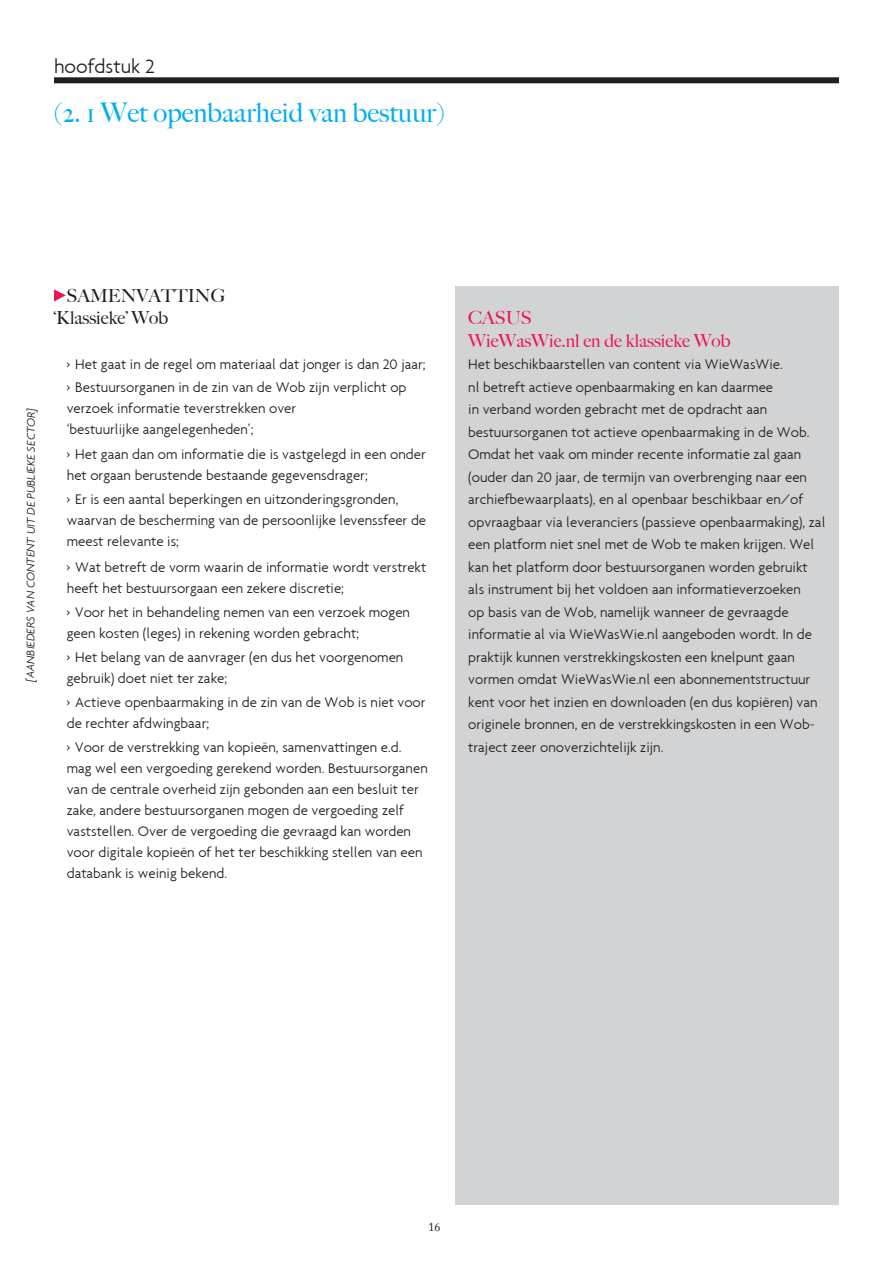
<style>
.page{position:relative;width:893px;height:1263px;background:#fff}
.page>*{position:absolute;margin:0;border:0;box-sizing:border-box;transform-origin:0 0}
.t1{font:500 27px "Big Caslon";color:#00aeef}
.t2{font:300 21px "Agenda";color:#231f20}
.t3{font:500 18px/22.5px "Big Caslon";color:#ed1450}
.t4{font:500 18px/22.5px "Big Caslon";color:#231f20}
.t5{font:300 15px/22.5px "Agenda";color:#231f20}
.t6{font:italic 300 12px "Agenda";letter-spacing:-.005em;color:#231f20}
.t7{font:12px "Adobe Caslon Pro";color:#231f20}
</style>
<div class="page">
<div style="left:54px;top:77px;width:785px;height:6px;background:#231f20"></div>
<svg style="left:54px;top:289px;width:12px;height:12px"></svg>
<div style="left:455px;top:286px;width:384px;height:919px;background:#d2d3d5"></div>
<h2 class="t2" style="left:54px;top:54px;width:102px">hoofdstuk 2</h2>
<h1 class="t1" style="left:54px;top:96px;width:392px">(2. 1 Wet openbaarheid van bestuur)</h1>
<p class="t6" style="left:24px;top:682px;width:276px;rotate:-90deg">[Aanbieders van content uit de publieke sector]</p>
<p class="t4" style="left:54px;top:284px;width:173px;text-indent:54px">envatting ‘Klassieke’ Wob</p>
<p class="t5" style="left:67px;top:353px;width:360px">› Het gaat in de regel om materiaal dat jonger is dan 20 jaar; › Bestuursorganen in de zin van de Wob zijn verplicht op</p>
<p class="t5" style="left:67px;top:397px;width:231px;line-height:21px">verzoek informatie teverstrekken over ‘bestuurlijke aangelegenheden’;</p>
<p class="t5" style="left:67px;top:443px;width:361px;line-height:21px">› Het gaan dan om informatie die is vastgelegd in een onder het orgaan berustende bestaande gegevensdrager;</p>
<p class="t5" style="left:67px;top:488px;width:361px;line-height:21px">› Er is een aantal beperkingen en uitzonderingsgronden, waarvan de bescherming van de persoonlijke levenssfeer de meest relevante is;</p>
<p class="t5" style="left:67px;top:556px;width:361px;line-height:21px">› Wat betreft de vorm waarin de informatie wordt verstrekt heeft het bestuursorgaan een zekere discretie;</p>
<p class="t5" style="left:67px;top:601px;width:345px;line-height:21px">› Voor het in behandeling nemen van een verzoek mogen geen kosten (leges) in rekening worden gebracht;</p>
<p class="t5" style="left:67px;top:646px;width:338px;line-height:21px">› Het belang van de aanvrager (en dus het voorgenomen gebruik) doet niet ter zake;</p>
<p class="t5" style="left:67px;top:691px;width:360px;line-height:21px">› Actieve openbaarmaking in de zin van de Wob is niet voor de rechter afdwingbaar;</p>
<p class="t5" style="left:67px;top:736px;width:363px;line-height:21px">› Voor de verstrekking van kopieën, samenvattingen e.d. mag wel een vergoeding gerekend worden. Bestuursorganen van de centrale overheid zijn gebonden aan een besluit ter zake, andere bestuursorganen mogen de vergoeding zelf vaststellen. Over de vergoeding die gevraagd kan worden voor digitale kopieën of het ter beschikking stellen van een databank is weinig bekend.</p>
<p class="t4" style="left:67px;top:284px;width:15px">Sam</p>
<p class="t3" style="left:468px;top:307px;width:264px">Casus<br>WieWasWie.nl en de klassieke Wob</p>
<p class="t5" style="left:468px;top:353px;width:359px">Het beschikbaarstellen van content via WieWasWie.<br>nl betreft actieve openbaarmaking en kan daarmee<br>in verband worden gebracht met de opdracht aan bestuursorganen tot actieve openbaarmaking in de Wob.<br>Omdat het vaak om minder recente informatie zal gaan (ouder dan 20 jaar, de termijn van overbrenging naar een archiefbewaarplaats), en al openbaar beschikbaar en/of opvraagbaar via leveranciers (passieve openbaarmaking), zal een platform niet snel met de Wob te maken krijgen. Wel kan het platform door bestuursorganen worden gebruikt als instrument bij het voldoen aan informatieverzoeken<br>op basis van de Wob, namelijk wanneer de gevraagde informatie al via WieWasWie.nl aangeboden wordt. In de praktijk kunnen verstrekkingskosten een knelpunt gaan vormen omdat WieWasWie.nl een abonnementstructuur kent voor het inzien en downloaden (en dus kopiëren) van originele bronnen, en de verstrekkingskosten in een Wob&shy;traject zeer onoverzichtelijk zijn.</p>
<p class="t7" style="left:428px;top:1220px;width:13px">16</p>
</div>
